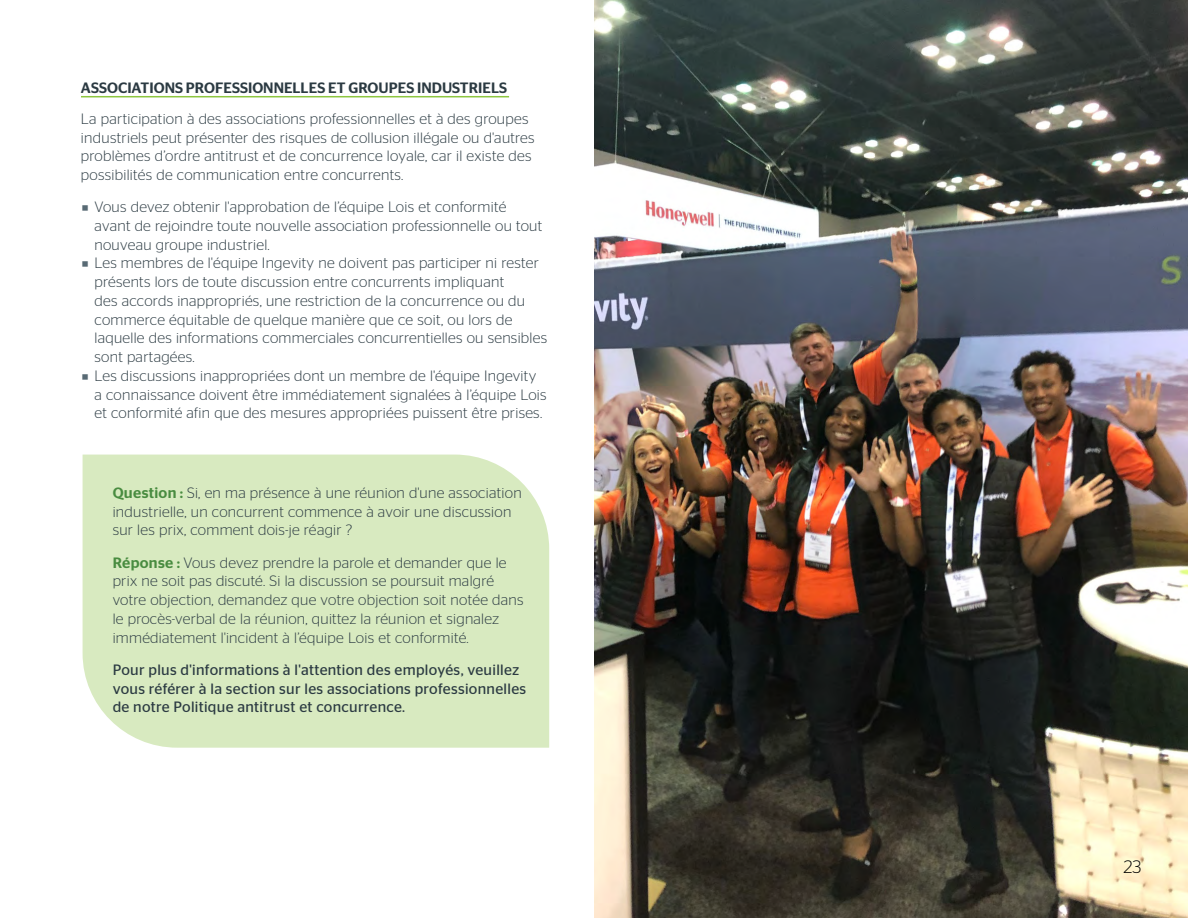
<style>
.page{position:relative;width:1188px;height:918px;background:#fff}
.page>*{position:absolute;margin:0;border:0;box-sizing:border-box;transform-origin:0 0}
.t1{font:300 18px "Stag Sans";color:#000}
.t2{font:300 15px/18.8px "Stag Sans";letter-spacing:.02em;color:#2b3a42}
.t3{font:15px/18.8px "Stag Sans";letter-spacing:.02em;color:#2b3a42}
.t4{font:500 15px "Stag Sans";color:#2b3a42}
.s1{font-family:"Letter Gothic Std";font-weight:400;font-size:13.5px;color:#586a74}
.s2{font-weight:500;color:#498c40}
</style>
<div class="page">
<img style="left:594px;top:0;width:594px;height:918px">
<div style="left:83px;top:455px;width:466px;height:293px;background:#d8eac0"></div>
<hr style="left:81px;top:96px;width:428px;height:1px;background:#8dc63f">
<p class="t4" style="left:81px;top:79px;width:428px">ASSOCIATIONS PROFESSIONNELLES ET GROUPES INDUSTRIELS</p>
<p class="t2" style="left:81px;top:109px;width:455px">La participation à des associations professionnelles et à des groupes industriels peut présenter des risques de collusion illégale ou d'autres problèmes d’ordre antitrust et de concurrence loyale, car il existe des possibilités de communication entre concurrents.</p>
<p class="t2" style="left:94px;top:197px;width:449px;text-indent:-14px"><span class="s1">■</span> Vous devez obtenir l'approbation de l’équipe Lois et conformité avant de rejoindre toute nouvelle association professionnelle ou tout nouveau groupe industriel.</p>
<p class="t2" style="left:94px;top:254px;width:454px;text-indent:-14px"><span class="s1">■</span> Les membres de l'équipe Ingevity ne doivent pas participer ni rester présents lors de toute discussion entre concurrents impliquant<br>des accords inappropriés, une restriction de la concurrence ou du commerce équitable de quelque manière que ce soit, ou lors de laquelle des informations commerciales concurrentielles ou sensibles sont partagées.</p>
<p class="t2" style="left:94px;top:366px;width:454px;text-indent:-14px"><span class="s1">■</span> Les discussions inappropriées dont un membre de l'équipe Ingevity a connaissance doivent être immédiatement signalées à l’équipe Lois et conformité afin que des mesures appropriées puissent être prises.</p>
<p class="t2" style="left:113px;top:483px;width:410px"><span class="s2">Question :</span> Si, en ma présence à une réunion d'une association industrielle, un concurrent commence à avoir une discussion sur les prix, comment dois-je réagir ?</p>
<p class="t2" style="left:113px;top:553px;width:412px"><span class="s2">Réponse :</span> Vous devez prendre la parole et demander que le prix ne soit pas discuté. Si la discussion se poursuit malgré votre objection, demandez que votre objection soit notée dans le procès-verbal de la réunion, quittez la réunion et signalez immédiatement l'incident à l’équipe Lois et conformité.</p>
<p class="t3" style="left:113px;top:660px;width:415px">Pour plus d'informations à l'attention des employés, veuillez vous référer à la section sur les associations professionnelles de notre Politique antitrust et concurrence.</p>
<p class="t1" style="left:1123px;top:857px;width:19px">23</p>
</div>
